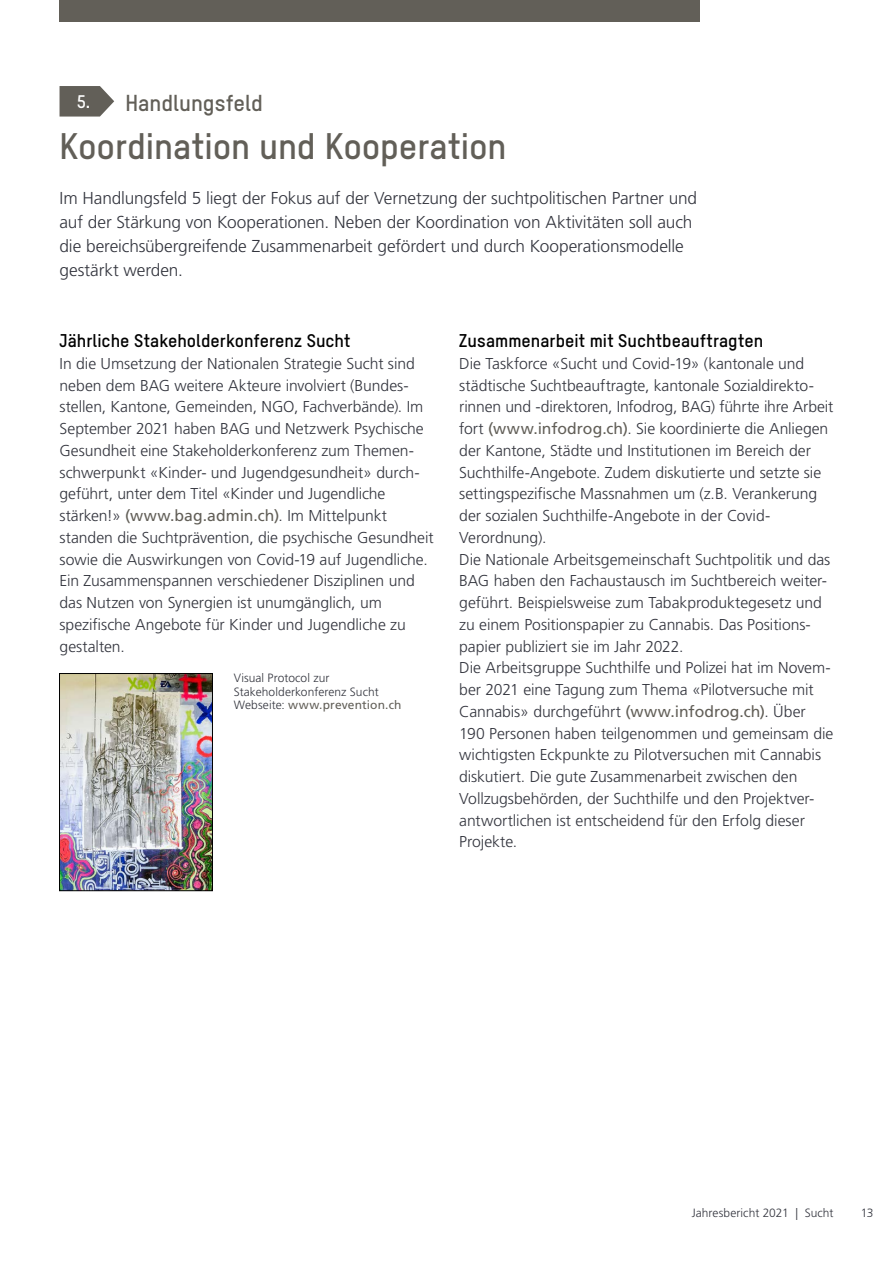
<style>
.page{position:relative;width:893px;height:1263px;background:#fff}
.page>*{position:absolute;margin:0;border:0;box-sizing:border-box;transform-origin:0 0}
.Titel_unter_Kapitelt{font:36px "T Star Pro Bold";letter-spacing:-.005em;color:#625f58}
.Kapiteltitel{font:22.5px "T Star Pro Bold";color:#625f58}
.Untertitel{font:18px "T Star Pro Bold";letter-spacing:.005em;color:#000}
.t1{font:17.7px "T Star Pro Bold";color:#fff}
.Lead{font:300 17.25px/24px "Frutiger LT Std";letter-spacing:-.01em;color:#33353e}
.Grundtext{font:300 15.75px/21.8px "Frutiger LT Std";letter-spacing:-.005em;color:#33353e}
.Legende{font:300 12px/13.5px "Frutiger LT Std";letter-spacing:.005em;color:#33353e}
.Legende-2{font:12px "Frutiger LT Std";letter-spacing:.01em;color:#625f58}
.s1{font-weight:400;color:#625f58}
.s2{font-weight:300;color:#33353e}
</style>
<div class="page">
<div style="left:60px;top:0;width:640px;height:21px;background:#625f58"></div>
<svg style="left:60px;top:86px;width:54px;height:31px;background:#78756f"></svg>
<img style="left:61px;top:675px;width:150px;height:214px">
<div style="left:59px;top:673px;width:154px;height:218px;border:1px solid #000"></div>
<p class="t1" style="left:77px;top:89px;width:15px">5.</p>
<p class="Kapiteltitel" style="left:125px;top:86px;width:139px">Handlungsfeld</p>
<p class="Titel_unter_Kapitelt" style="left:60px;top:119px;width:449px">Koordination und Kooperation</p>
<p class="Lead" style="left:60px;top:186px;width:639px">Im Handlungsfeld 5 liegt der Fokus auf der Vernetzung der suchtpolitischen Partner und auf der Stärkung von Kooperationen. Neben der Koordination von Aktivitäten soll auch die bereichsübergreifende Zusammenarbeit gefördert und durch Kooperationsmodelle gestärkt werden.</p>
<p class="Untertitel" style="left:60px;top:327px;width:293px">Jährliche Stakeholderkonferenz Sucht</p>
<p class="Grundtext" style="left:60px;top:353px;width:376px">In die Umsetzung der Nationalen Strategie Sucht sind neben dem BAG weitere Akteure involviert (Bundes&shy;stellen, Kantone, Gemeinden, NGO, Fachverbände). Im September 2021 haben BAG und Netzwerk Psychische Gesundheit eine Stakeholderkonferenz zum Themen&shy;schwerpunkt «Kinder- und Jugendgesundheit» durch&shy;geführt, unter dem Titel «Kinder und Jugendliche stärken!» <span class="s1">(www.bag.admin.ch)</span>. Im Mittelpunkt standen die Suchtprävention, die psychische Gesundheit sowie die Auswirkungen von Covid-19 auf Jugendliche.<br>Ein Zusammenspannen verschiedener Disziplinen und das Nutzen von Synergien ist unumgänglich, um spezifische Angebote für Kinder und Jugendliche zu gestalten.</p>
<p class="Legende" style="left:234px;top:672px;width:146px">Visual Protocol zur<br>Stakeholderkonferenz Sucht</p>
<p class="Legende-2" style="left:234px;top:698px;width:169px"><span class="s2">Webseite:</span> www.prevention.ch</p>
<p class="Untertitel" style="left:459px;top:327px;width:306px">Zusammenarbeit mit Suchtbeauftragten</p>
<p class="Grundtext" style="left:459px;top:353px;width:376px">Die Taskforce «Sucht und Covid-19» (kantonale und städtische Suchtbeauftragte, kantonale Sozialdirekto&shy;rinnen und -direktoren, Infodrog, BAG) führte ihre Arbeit fort <span class="s1">(www.infodrog.ch)</span>. Sie koordinierte die Anliegen der Kantone, Städte und Institutionen im Bereich der Suchthilfe-Angebote. Zudem diskutierte und setzte sie settingspezifische Massnahmen um (z.B. Verankerung der sozialen Suchthilfe-Angebote in der Covid-Verordnung).</p>
<p class="Grundtext" style="left:459px;top:548px;width:373px">Die Nationale Arbeitsgemeinschaft Suchtpolitik und das BAG haben den Fachaustausch im Suchtbereich weiter&shy;geführt. Beispielsweise zum Tabakproduktegesetz und zu einem Positionspapier zu Cannabis. Das Positions&shy;papier publiziert sie im Jahr 2022.</p>
<p class="Grundtext" style="left:459px;top:657px;width:376px">Die Arbeitsgruppe Suchthilfe und Polizei hat im Novem&shy;ber 2021 eine Tagung zum Thema «Pilotversuche mit Cannabis» durchgeführt <span class="s1">(www.infodrog.ch)</span>. Über 190 Personen haben teilgenommen und gemeinsam die wichtigsten Eckpunkte zu Pilotversuchen mit Cannabis diskutiert. Die gute Zusammenarbeit zwischen den Vollzugsbehörden, der Suchthilfe und den Projektver&shy;antwortlichen ist entscheidend für den Erfolg dieser Projekte.</p>
<p class="Legende" style="left:692px;top:1206px;width:143px">Jahresbericht 2021 | Sucht</p>
<p class="Legende" style="left:861px;top:1206px;width:14px">13</p>
</div>
